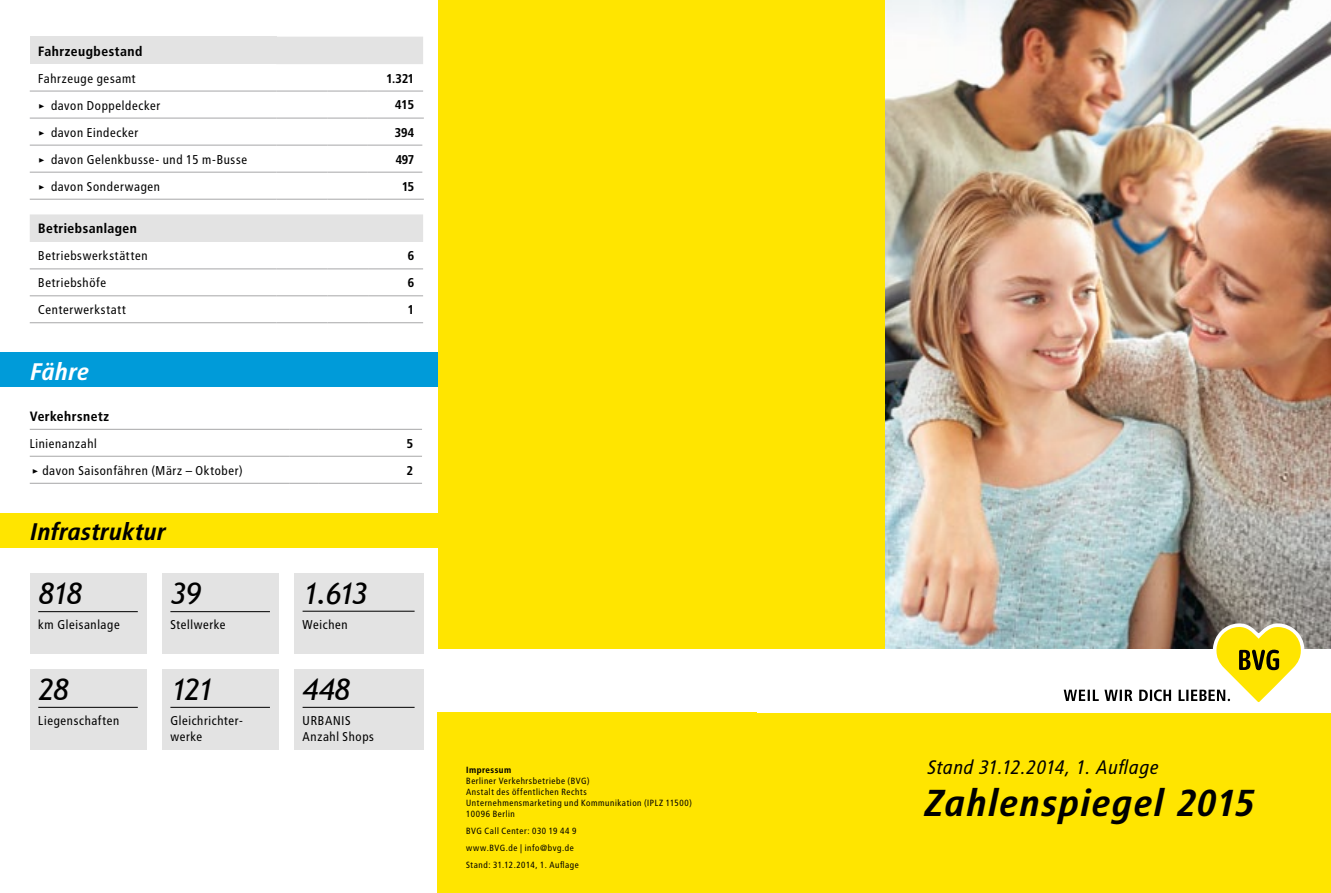
<style>
.page{position:relative;width:1331px;height:893px;background:#fff}
.page>*{position:absolute;margin:0;border:0;box-sizing:border-box;transform-origin:0 0}
.t1{font:37.5px "Transit Print OT Bld Ita";letter-spacing:.025em;color:#000}
.t2{font:italic 30px "Trebuchet MS";letter-spacing:-.06em;color:#000}
.t3{font:24px "Transit Print OT Bld Ita";letter-spacing:-.005em;color:#000}
.t4{font:24px "Transit Print OT Bld Ita";color:#fff}
.t5{font:italic 19.5px "Transit Print OT";letter-spacing:-.005em;color:#000}
.t6{font:13.5px "Transit Print OT Bld";letter-spacing:.015em;color:#000}
.t7{font:12.75px/16.5px "Transit Print OT";letter-spacing:.015em;color:#000}
.t8{font:12.75px "Transit Print OT Bld";letter-spacing:-.02em;color:#000}
.t9{font:9px/10.8px "Transit Print OT";letter-spacing:.025em;color:#000}
.t10{font:9px "Transit Print OT Bld";letter-spacing:.03em;color:#000}
.s1{font-family:"Transit";font-size:12.9px}
.s2{font-size:12.9px}
</style>
<div class="page">
<img style="left:884px;top:0;width:447px;height:648px">
<div style="left:438px;top:713px;width:893px;height:180px;background:#ffe500"></div>
<div style="left:30px;top:37px;width:246px;height:27px;background:#e3e3e3"></div>
<div style="left:276px;top:37px;width:147px;height:27px;background:#e3e3e3"></div>
<hr style="left:30px;top:91px;width:246px;height:1px;background:#a7a7a8">
<hr style="left:276px;top:91px;width:51px;height:1px;background:#a7a7a8">
<hr style="left:327px;top:91px;width:41px;height:1px;background:#a7a7a8">
<hr style="left:368px;top:91px;width:55px;height:1px;background:#a7a7a8">
<hr style="left:30px;top:118px;width:246px;height:1px;background:#a7a7a8">
<hr style="left:276px;top:118px;width:51px;height:1px;background:#a7a7a8">
<hr style="left:327px;top:118px;width:41px;height:1px;background:#a7a7a8">
<hr style="left:368px;top:118px;width:56px;height:1px;background:#a7a7a8">
<hr style="left:30px;top:145px;width:246px;height:1px;background:#a7a7a8">
<hr style="left:276px;top:145px;width:51px;height:1px;background:#a7a7a8">
<hr style="left:327px;top:145px;width:41px;height:1px;background:#a7a7a8">
<hr style="left:368px;top:145px;width:54px;height:1px;background:#a7a7a8">
<hr style="left:30px;top:172px;width:246px;height:1px;background:#a7a7a8">
<hr style="left:276px;top:172px;width:51px;height:1px;background:#a7a7a8">
<hr style="left:327px;top:172px;width:41px;height:1px;background:#a7a7a8">
<hr style="left:368px;top:172px;width:54px;height:1px;background:#a7a7a8">
<hr style="left:30px;top:199px;width:246px;height:1px;background:#a7a7a8">
<hr style="left:276px;top:199px;width:51px;height:1px;background:#a7a7a8">
<hr style="left:327px;top:199px;width:41px;height:1px;background:#a7a7a8">
<hr style="left:368px;top:199px;width:56px;height:1px;background:#a7a7a8">
<div style="left:30px;top:214px;width:393px;height:28px;background:#e3e3e3"></div>
<hr style="left:30px;top:268px;width:246px;height:1px;background:#a7a7a8">
<hr style="left:276px;top:268px;width:51px;height:1px;background:#a7a7a8">
<hr style="left:327px;top:268px;width:42px;height:1px;background:#a7a7a8">
<hr style="left:369px;top:268px;width:54px;height:1px;background:#a7a7a8">
<hr style="left:30px;top:295px;width:246px;height:1px;background:#a7a7a8">
<hr style="left:276px;top:295px;width:51px;height:1px;background:#a7a7a8">
<hr style="left:327px;top:295px;width:42px;height:1px;background:#a7a7a8">
<hr style="left:369px;top:295px;width:54px;height:1px;background:#a7a7a8">
<hr style="left:30px;top:322px;width:246px;height:1px;background:#a7a7a8">
<hr style="left:276px;top:322px;width:51px;height:1px;background:#a7a7a8">
<hr style="left:327px;top:322px;width:42px;height:1px;background:#a7a7a8">
<hr style="left:369px;top:322px;width:54px;height:1px;background:#a7a7a8">
<div style="left:0;top:353px;width:438px;height:34px;background:#009bd9"></div>
<hr style="left:30px;top:429px;width:259px;height:1px;background:#a7a7a8">
<hr style="left:289px;top:429px;width:30px;height:1px;background:#a7a7a8">
<hr style="left:319px;top:429px;width:52px;height:1px;background:#a7a7a8">
<hr style="left:371px;top:429px;width:51px;height:1px;background:#a7a7a8">
<hr style="left:30px;top:456px;width:259px;height:1px;background:#a7a7a8">
<hr style="left:289px;top:456px;width:30px;height:1px;background:#a7a7a8">
<hr style="left:319px;top:456px;width:52px;height:1px;background:#a7a7a8">
<hr style="left:371px;top:456px;width:51px;height:1px;background:#a7a7a8">
<hr style="left:30px;top:483px;width:259px;height:1px;background:#a7a7a8">
<hr style="left:289px;top:483px;width:30px;height:1px;background:#a7a7a8">
<hr style="left:319px;top:483px;width:52px;height:1px;background:#a7a7a8">
<hr style="left:371px;top:483px;width:51px;height:1px;background:#a7a7a8">
<div style="left:0;top:513px;width:438px;height:34px;background:#ffe500"></div>
<div style="left:30px;top:573px;width:116px;height:81px;background:#e3e3e3"></div>
<hr style="left:38px;top:611px;width:100px;height:1px;background:#000">
<div style="left:30px;top:669px;width:116px;height:81px;background:#e3e3e3"></div>
<hr style="left:38px;top:707px;width:100px;height:1px;background:#000">
<div style="left:162px;top:573px;width:116px;height:81px;background:#e3e3e3"></div>
<hr style="left:170px;top:611px;width:100px;height:1px;background:#000">
<div style="left:162px;top:669px;width:116px;height:81px;background:#e3e3e3"></div>
<hr style="left:170px;top:707px;width:100px;height:1px;background:#000">
<div style="left:294px;top:669px;width:129px;height:81px;background:#e3e3e3"></div>
<hr style="left:303px;top:707px;width:112px;height:1px;background:#000">
<div style="left:294px;top:573px;width:129px;height:81px;background:#e3e3e3"></div>
<hr style="left:303px;top:611px;width:112px;height:1px;background:#000">
<div style="left:438px;top:0;width:446px;height:648px;background:#ffe500"></div>
<svg style="left:1064px;top:621px;width:242px;height:82px"></svg>
<p class="t6" style="left:38px;top:43px;width:106px">Fahrzeugbestand</p>
<p class="t7" style="left:38px;top:70px;width:99px">Fahrzeuge gesamt</p>
<p class="t8" style="left:387px;top:71px;width:30px">1.321</p>
<p class="t7" style="left:38px;top:97px;width:124px"><span class="s1">&gt;</span> <span class="s2">d</span>avon Doppeldecker</p>
<p class="t8" style="left:395px;top:98px;width:21px">415</p>
<p class="t7" style="left:38px;top:124px;width:102px"><span class="s1">&gt;</span> <span class="s2">d</span>avon Eindecker</p>
<p class="t8" style="left:395px;top:125px;width:21px">394</p>
<p class="t7" style="left:38px;top:151px;width:211px"><span class="s1">&gt;</span> <span class="s2">d</span>avon Gelenkbusse- und 15 m-Busse</p>
<p class="t8" style="left:396px;top:152px;width:20px">497</p>
<p class="t7" style="left:38px;top:178px;width:124px"><span class="s1">&gt;</span> <span class="s2">d</span>avon Sonderwagen</p>
<p class="t8" style="left:402px;top:179px;width:14px">15</p>
<p class="t6" style="left:38px;top:221px;width:100px">Betriebsanlagen</p>
<p class="t7" style="left:38px;top:248px;width:111px">Betriebswerkstätten</p>
<p class="t8" style="left:408px;top:249px;width:8px">6</p>
<p class="t7" style="left:38px;top:275px;width:70px">Betriebshöfe</p>
<p class="t8" style="left:408px;top:275px;width:8px">6</p>
<p class="t7" style="left:38px;top:302px;width:90px">Centerwerkstatt</p>
<p class="t8" style="left:408px;top:302px;width:8px">1</p>
<h3 class="t4" style="left:30px;top:357px;width:61px">Fähre</h3>
<p class="t6" style="left:30px;top:408px;width:81px">Verkehrsnetz</p>
<p class="t7" style="left:30px;top:435px;width:69px">Linienanzahl</p>
<p class="t8" style="left:407px;top:436px;width:8px">5</p>
<p class="t7" style="left:32px;top:462px;width:213px"><span class="s1">&gt;</span> <span class="s2">d</span>avon Saisonfähren (März – Oktober)</p>
<p class="t8" style="left:407px;top:463px;width:8px">2</p>
<h3 class="t3" style="left:30px;top:518px;width:137px">Infrastruktur</h3>
<h2 class="t2" style="left:38px;top:576px;width:45px">818</h2>
<p class="t7" style="left:38px;top:616px;width:84px">km Gleisanlage</p>
<h2 class="t2" style="left:38px;top:671px;width:32px">28</h2>
<p class="t7" style="left:38px;top:712px;width:83px">Liegenschaften</p>
<h2 class="t2" style="left:170px;top:576px;width:32px">39</h2>
<p class="t7" style="left:170px;top:616px;width:57px">Stellwerke</p>
<h2 class="t2" style="left:170px;top:671px;width:44px">121</h2>
<p class="t7" style="left:170px;top:712px;width:74px">Gleichrichter&shy;werke</p>
<h2 class="t2" style="left:303px;top:575px;width:66px">1.613</h2>
<p class="t7" style="left:303px;top:616px;width:47px">Weichen</p>
<h2 class="t2" style="left:303px;top:671px;width:49px">448</h2>
<p class="t7" style="left:303px;top:712px;width:73px">URBANIS<br>Anzahl Shops</p>
<p class="t10" style="left:466px;top:765px;width:47px">Impressum</p>
<p class="t9" style="left:466px;top:776px;width:228px">Berliner Verkehrsbetriebe (BVG)<br>Anstalt des öffentlichen Rechts<br>Unternehmensmarketing und Kommunikation (IPLZ 11500)<br>10096 Berlin</p>
<p class="t9" style="left:466px;top:822px;width:115px;line-height:17.2px">BVG Call Center: 030 19 44 9 www.BVG.de | info@bvg.de<br>Stand: 31.12.2014, 1. Auflage</p>
<h3 class="t5" style="left:927px;top:756px;width:233px">Stand 31.12.2014, 1. Auflage</h3>
<h1 class="t1" style="left:924px;top:781px;width:332px">Zahlenspiegel 2015</h1>
</div>
